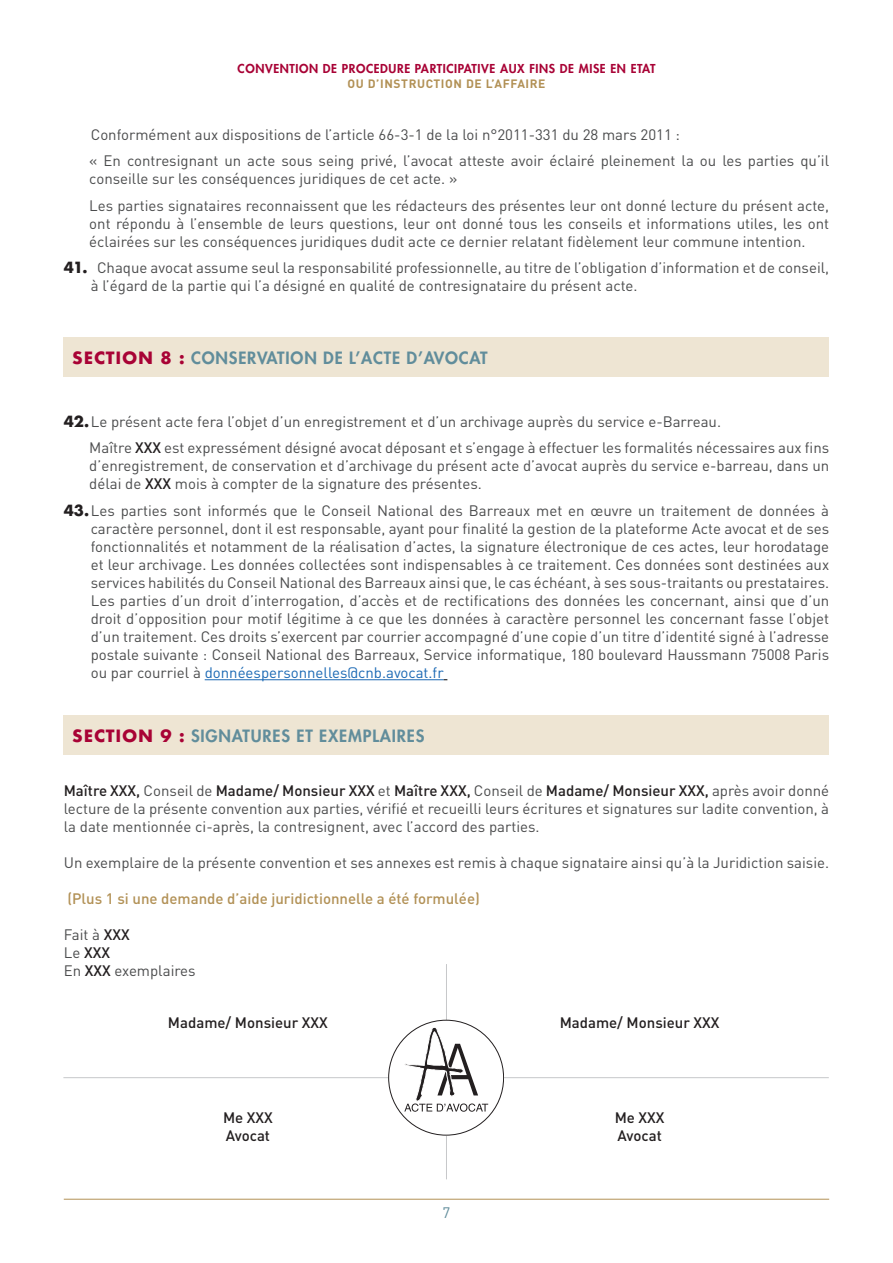
<style>
.page{position:relative;width:893px;height:1263px;background:#fff}
.page>*{position:absolute;margin:0;border:0;box-sizing:border-box;transform-origin:0 0}
.t1{font:800 16.5px "Futura";letter-spacing:.05em;color:#618d9b}
.t2{font:15px/18px "DIN";color:#4b4c4d}
.t3{font:500 15px/18px "DIN";color:#231f20}
.t4{font:500 15px "DIN";color:#b29156}
.t5{font:15px "DIN";color:#618d9b}
.t6{font:800 12px "Futura";letter-spacing:.05em;color:#a80235}
.t7{font:700 12px "DIN";letter-spacing:.05em;color:#b29156}
.s1{font-family:"Futura";font-weight:700;color:#231f20}
.s2{font-weight:700;color:#a80235}
.s3{font-weight:500;color:#231f20}
.s4{color:#1b69b4}
</style>
<div class="page">
<hr style="left:64px;top:1199px;width:765px;height:1px;background:#b29156">
<hr style="left:446px;top:964px;width:1px;height:215px;background:#c7c8ca">
<div style="left:64px;top:338px;width:765px;height:39px;background:#eee5d3"></div>
<hr style="left:205px;top:679px;width:239px;height:1px;background:#1b69b4">
<div style="left:64px;top:715px;width:765px;height:40px;background:#eee5d3"></div>
<hr style="left:63px;top:1077px;width:766px;height:1px;background:#c7c8ca">
<div style="left:388px;top:1020px;width:116px;height:115px;background:#fff"></div>
<svg style="left:404px;top:1027px;width:84px;height:85px"></svg>
<p class="t6" style="left:238px;top:61px;width:419px">CONVENTION DE PROCEDURE PARTICIPATIVE AUX FINS DE MISE EN ETAT</p>
<p class="t7" style="left:347px;top:76px;width:200px">OU D’INSTRUCTION DE L’AFFAIRE</p>
<p class="t2" style="left:89px;top:121px;width:741px;line-height:26.5px">Conformément aux dispositions de l’article 66-3-1 de la loi n°2011-331 du 28 mars 2011 :<br>« En contresignant un acte sous seing privé, l’avocat atteste avoir éclairé pleinement la ou les parties qu’il</p>
<p class="t2" style="left:89px;top:165px;width:741px;line-height:26.5px">conseille sur les conséquences juridiques de cet acte. »<br>Les parties signataires reconnaissent que les rédacteurs des présentes leur ont donné lecture du présent acte,</p>
<p class="t2" style="left:89px;top:214px;width:741px">ont répondu à l’ensemble de leurs questions, leur ont donné tous les conseils et informations utiles, les ont éclairées sur les conséquences juridiques dudit acte ce dernier relatant fidèlement leur commune intention.</p>
<p class="t2" style="left:91px;top:259px;width:740px;text-indent:-27px"><span class="s1">41.</span> Chaque avocat assume seul la responsabilité professionnelle, au titre de l’obligation d’information et de conseil, à l’égard de la partie qui l’a désigné en qualité de contresignataire du présent acte.</p>
<p class="t1" style="left:72px;top:347px;width:417px"><span class="s2">SECTION 8 :</span> CONSERVATION DE L’ACTE D’AVOCAT</p>
<p class="t2" style="left:89px;top:408px;width:741px;line-height:26.5px;text-indent:-26px"><span class="s1">42.</span>Le présent acte fera l’objet d’un enregistrement et d’un archivage auprès du service e-Barreau.<br>Maître <span class="s3">XXX</span> est expressément désigné avocat déposant et s’engage à effectuer les formalités nécessaires aux fins</p>
<p class="t2" style="left:89px;top:456px;width:741px">d’enregistrement, de conservation et d’archivage du présent acte d’avocat auprès du service e-barreau, dans un délai de <span class="s3">XXX</span> mois à compter de la signature des présentes.</p>
<p class="t2" style="left:91px;top:501px;width:740px;text-align:justify;text-indent:-27px"><span class="s1">43.</span>Les parties sont informés que le Conseil National des Barreaux met en œuvre un traitement de données à caractère personnel, dont il est responsable, ayant pour finalité la gestion de la plateforme Acte avocat et de ses fonctionnalités et notamment de la réalisation d’actes, la signature électronique de ces actes, leur horodatage et leur archivage. Les données collectées sont indispensables à ce traitement. Ces données sont destinées aux services habilités du Conseil National des Barreaux ainsi que, le cas échéant, à ses sous-traitants ou prestataires.<br>Les parties d’un droit d’interrogation, d’accès et de rectifications des données les concernant, ainsi que d’un droit d’opposition pour motif légitime à ce que les données à caractère personnel les concernant fasse l’objet d’un traitement. Ces droits s’exercent par courrier accompagné d’une copie d’un titre d’identité signé à l’adresse postale suivante : Conseil National des Barreaux, Service informatique, 180 boulevard Haussmann 75008 Paris ou par courriel à <span class="s4">donnéespersonnelles@cnb.avocat.fr</span></p>
<p class="t1" style="left:72px;top:725px;width:354px"><span class="s2">SECTION 9 :</span> SIGNATURES ET EXEMPLAIRES</p>
<p class="t2" style="left:64px;top:781px;width:767px;text-align:justify"><span class="s3">Maître XXX,</span> Conseil de <span class="s3">Madame/ Monsieur XXX</span> et <span class="s3">Maître XXX,</span> Conseil de <span class="s3">Madame/ Monsieur XXX,</span> après avoir donné lecture de la présente convention aux parties, vérifié et recueilli leurs écritures et signatures sur ladite convention, à la date mentionnée ci-après, la contresignent, avec l’accord des parties.</p>
<p class="t2" style="left:64px;top:853px;width:767px">Un exemplaire de la présente convention et ses annexes est remis à chaque signataire ainsi qu’à la Juridiction saisie.</p>
<p class="t4" style="left:67px;top:889px;width:414px">(Plus 1 si une demande d’aide juridictionnelle a été formulée)</p>
<p class="t2" style="left:64px;top:925px;width:133px">Fait à <span class="s3">XXX<br></span>Le <span class="s3">XXX<br></span>En <span class="s3">XXX</span> exemplaires</p>
<p class="t3" style="left:168px;top:1013px;width:161px">Madame/ Monsieur XXX</p>
<p class="t3" style="left:560px;top:1013px;width:161px">Madame/ Monsieur XXX</p>
<p class="t3" style="left:223px;top:1108px;width:51px">Me XXX<br>Avocat</p>
<p class="t3" style="left:615px;top:1108px;width:51px">Me XXX<br>Avocat</p>
<p class="t5" style="left:443px;top:1203px;width:9px">7</p>
</div>
